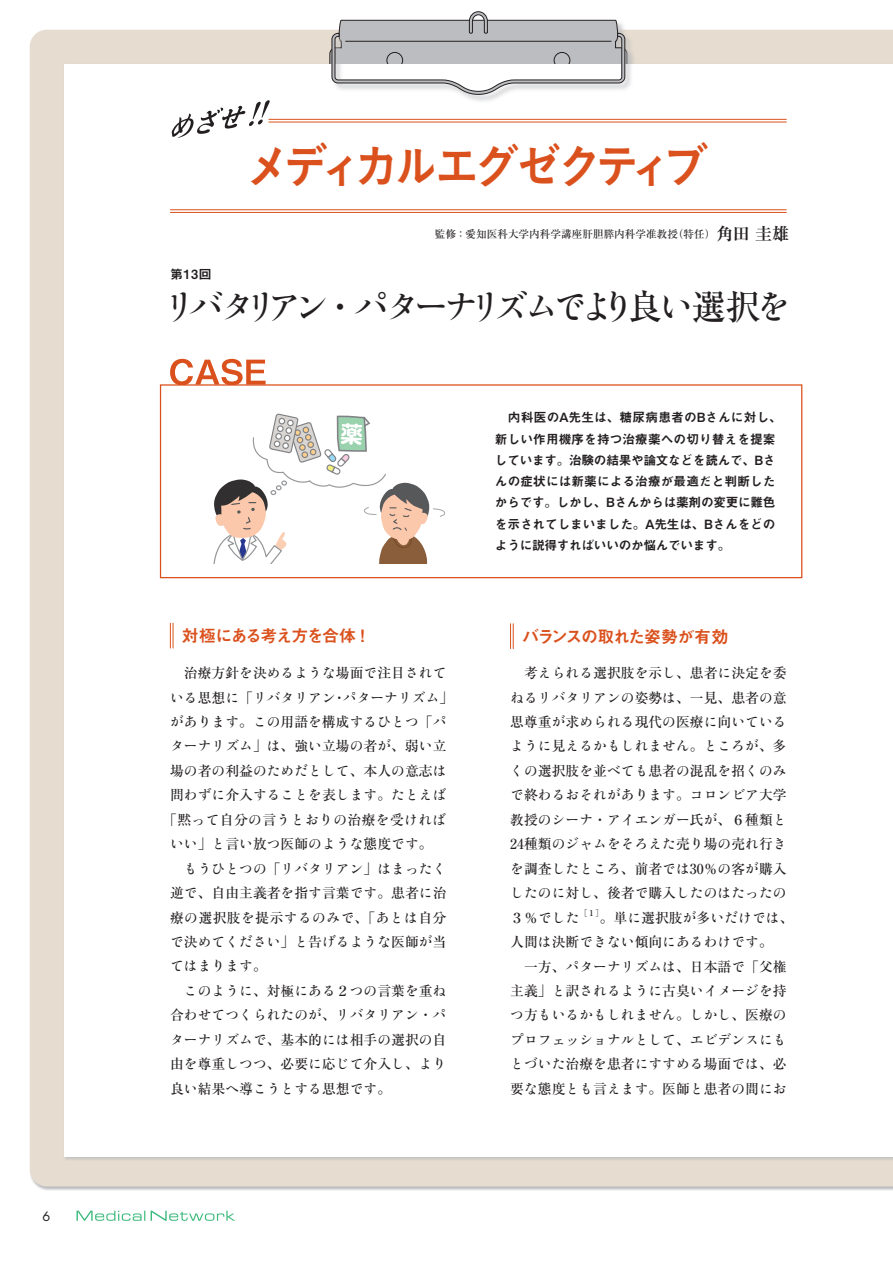
<style>
.page{position:relative;width:893px;height:1263px;background:#fff}
.page>*{position:absolute;margin:0;border:0;box-sizing:border-box;transform-origin:0 0}
.t1{font:47.85px "Koburina Go Std W6";letter-spacing:-.11em;color:#da511d;scale:.9 1}
.t2{font:35.1px "Ryumin Std Medium KO";letter-spacing:-.215em;color:#231f20}
.t3{font:16.95px "Midashi Go Pro MB31";letter-spacing:-.065em;color:#da511d}
.t4{font:16.95px "Midashi Go Pro MB31";letter-spacing:-.095em;color:#da511d}
.t5{font:13.8px/24.5px "Ryumin Std Medium KO";color:#231f20;text-align:justify}
.t6{font:500 13.8px/24.5px "Ryumin Pro";color:#231f20}
.t7{font:13.8px "Ryumin Std Medium KO";letter-spacing:.025em;color:#231f20}
.t8{font:12.75px/21.3px "Midashi Go Pro MB31";letter-spacing:-.015em;color:#231f20}
.t9{font:12.75px "Futura";color:#231f20}
.t10{font:500 10.65px "Ryumin Pro";color:#231f20}
.t11{font:500 8.1px "Ryumin Pro";color:#231f20}
.s1{font-weight:700;font-size:16.95px}
.s2{font-family:"Ryumin Pro";font-weight:500}
.s3{font-family:"Ryumin Std Medium KO";font-weight:400}
</style>
<div class="page">
<div style="left:30px;top:30px;width:863px;height:1156px;background:#e6dccf"></div>
<div style="left:64px;top:64px;width:829px;height:1093px;background:#fff"></div>
<div style="left:332px;top:33px;width:302px;height:70px;background:#bcbdc0;opacity:.75"></div>
<svg style="left:329px;top:11px;width:298px;height:84px"></svg>
<svg style="left:170px;top:359px;width:96px;height:25px"></svg>
<div style="left:160px;top:384px;width:642px;height:194px;border:1px solid #da511d"></div>
<svg style="left:170px;top:623px;width:4px;height:25px"></svg>
<svg style="left:510px;top:623px;width:4px;height:26px"></svg>
<hr style="left:170px;top:209px;width:617px;height:1px;background:#da511d">
<hr style="left:170px;top:212px;width:617px;height:1px;background:#da511d">
<hr style="left:269px;top:119px;width:518px;height:1px;background:#da511d">
<hr style="left:269px;top:122px;width:518px;height:1px;background:#da511d">
<svg style="left:172px;top:100px;width:98px;height:38px"></svg>
<svg style="left:213px;top:414px;width:232px;height:149px"></svg>
<svg style="left:151px;top:1211px;width:84px;height:10px"></svg>
<svg style="left:77px;top:1211px;width:68px;height:10px"></svg>
<p class="t9" style="left:43px;top:1207px;width:9px">6</p>
<h1 class="t1" style="left:247px;top:129px;width:514px">メディカルエグゼクティブ</h1>
<p class="t8" style="left:170px;top:262px;width:43px">第13回</p>
<p class="t10" style="left:435px;top:226px;width:356px">監修：愛知医科大学内科学講座肝胆膵内科学准教授（特任）<span class="s1">角田 圭雄</span></p>
<h2 class="t2" style="left:163px;top:282px;width:630px">リバタリアン<span class="s2">・</span>パターナリズムでより<span class="s2">良</span>い<span class="s2">選択</span>を</h2>
<p class="t4" style="left:182px;top:622px;width:191px">対極にある考え方を合体！</p>
<p class="t6" style="left:170px;top:660px;width:278px">　治療方針<span class="s3">を</span>決<span class="s3">めるような</span>場面<span class="s3">で</span>注目<span class="s3">されて</span></p>
<p class="t5" style="left:170px;top:684px;width:285px">いる<span class="s2">思想</span>に<span class="s2">「</span>リバタリアン<span class="s2">・</span>パターナリズム<span class="s2">」</span></p>
<p class="t5" style="left:170px;top:708px;width:278px">があります<span class="s2">。</span>この<span class="s2">用語</span>を<span class="s2">構成</span>するひとつ<span class="s2">「</span>パ</p>
<p class="t5" style="left:170px;top:733px;width:278px">ターナリズム<span class="s2">」</span>は<span class="s2">、強</span>い<span class="s2">立場</span>の<span class="s2">者</span>が<span class="s2">、弱</span>い<span class="s2">立</span></p>
<p class="t5" style="left:170px;top:757px;width:278px"><span class="s2">場</span>の<span class="s2">者</span>の<span class="s2">利益</span>のためだとして<span class="s2">、本人</span>の<span class="s2">意志</span>は</p>
<p class="t5" style="left:170px;top:782px;width:278px"><span class="s2">問</span>わずに<span class="s2">介入</span>することを<span class="s2">表</span>します<span class="s2">。</span>たとえば</p>
<p class="t7" style="left:163px;top:810px;width:285px"><span class="s2">「黙</span>って<span class="s2">自分</span>の<span class="s2">言</span>うとおりの<span class="s2">治療</span>を<span class="s2">受</span>ければ</p>
<p class="t5" style="left:170px;top:831px;width:264px">いい<span class="s2">」</span>と<span class="s2">言</span>い<span class="s2">放</span>つ<span class="s2">医師</span>のような<span class="s2">態度</span>です<span class="s2">。</span></p>
<p class="t5" style="left:184px;top:855px;width:264px">もうひとつの<span class="s2">「</span>リバタリアン<span class="s2">」</span>はまったく</p>
<p class="t6" style="left:170px;top:880px;width:278px">逆<span class="s3">で</span>、自由主義者<span class="s3">を</span>指<span class="s3">す</span>言葉<span class="s3">です</span>。患者<span class="s3">に</span>治療<span class="s3">の</span>選択肢<span class="s3">を</span>提示<span class="s3">するのみで</span>、「<span class="s3">あとは</span>自分</p>
<p class="t5" style="left:170px;top:928px;width:278px">で<span class="s2">決</span>めてください<span class="s2">」</span>と<span class="s2">告</span>げるような<span class="s2">医師</span>が<span class="s2">当</span>てはまります<span class="s2">。</span></p>
<p class="t5" style="left:170px;top:977px;width:278px;text-indent:14px">このように<span class="s2">、対極</span>にある<span class="s2">２</span>つの<span class="s2">言葉</span>を<span class="s2">重</span>ね<span class="s2">合</span>わせてつくられたのが<span class="s2">、</span>リバタリアン<span class="s2">・</span>パターナリズムで<span class="s2">、基本的</span>には<span class="s2">相手</span>の<span class="s2">選択</span>の<span class="s2">自</span></p>
<p class="t6" style="left:170px;top:1051px;width:278px">由<span class="s3">を</span>尊重<span class="s3">しつつ</span>、必要<span class="s3">に</span>応<span class="s3">じて</span>介入<span class="s3">し</span>、<span class="s3">より</span></p>
<p class="t5" style="left:170px;top:1075px;width:223px"><span class="s2">良</span>い<span class="s2">結果</span>へ<span class="s2">導</span>こうとする<span class="s2">思想</span>です<span class="s2">。</span></p>
<p class="t8" style="left:495px;top:405px;width:288px">　内科医のA先生は、糖尿病患者のBさんに対し、新しい作用機序を持つ治療薬への切り替えを提案しています。治験の結果や論文などを読んで、Bさんの症状には新薬による治療が最適だと判断したからです。しかし、Bさんからは薬剤の変更に難色を示されてしまいました。A先生は、Bさんをどのように説得すればいいのか悩んでいます。</p>
<p class="t3" style="left:522px;top:623px;width:208px">バランスの取れた姿勢が有効</p>
<p class="t6" style="left:510px;top:660px;width:278px">　考<span class="s3">えられる</span>選択肢<span class="s3">を</span>示<span class="s3">し</span>、患者<span class="s3">に</span>決定<span class="s3">を</span>委</p>
<p class="t5" style="left:510px;top:684px;width:278px">ねるリバタリアンの<span class="s2">姿勢</span>は<span class="s2">、一見、患者</span>の<span class="s2">意思尊重</span>が<span class="s2">求</span>められる<span class="s2">現代</span>の<span class="s2">医療</span>に<span class="s2">向</span>いているように<span class="s2">見</span>えるかもしれません<span class="s2">。</span>ところが<span class="s2">、多</span>くの<span class="s2">選択肢</span>を<span class="s2">並</span>べても<span class="s2">患者</span>の<span class="s2">混乱</span>を<span class="s2">招</span>くのみで<span class="s2">終</span>わるおそれがあります<span class="s2">。</span>コロンビア<span class="s2">大学教授</span>のシーナ<span class="s2">・</span>アイエンガー<span class="s2">氏</span>が<span class="s2">、６種類</span>と<span class="s2">24種類</span>のジャムをそろえた<span class="s2">売</span>り<span class="s2">場</span>の<span class="s2">売</span>れ<span class="s2">行</span>き</p>
<p class="t6" style="left:510px;top:855px;width:278px"><span class="s3">を</span>調査<span class="s3">したところ</span>、前者<span class="s3">では</span>30％<span class="s3">の</span>客<span class="s3">が</span>購入</p>
<p class="t5" style="left:510px;top:879px;width:278px">したのに<span class="s2">対</span>し<span class="s2">、後者</span>で<span class="s2">購入</span>したのはたったの<br><span class="s2">３％</span>でした</p>
<p class="t11" style="left:579px;top:906px;width:26px">［１］</p>
<p class="t6" style="left:600px;top:904px;width:195px">。単<span class="s3">に</span>選択肢<span class="s3">が</span>多<span class="s3">いだけでは</span>、</p>
<p class="t5" style="left:510px;top:928px;width:264px"><span class="s2">人間</span>は<span class="s2">決断</span>できない<span class="s2">傾向</span>にあるわけです<span class="s2">。</span></p>
<p class="t6" style="left:510px;top:953px;width:278px">　一方、<span class="s3">パターナリズムは</span>、日本語<span class="s3">で</span>「父権</p>
<p class="t5" style="left:510px;top:977px;width:278px"><span class="s2">主義」</span>と<span class="s2">訳</span>されるように<span class="s2">古臭</span>いイメージを<span class="s2">持</span>つ<span class="s2">方</span>もいるかもしれません<span class="s2">。</span>しかし<span class="s2">、医療</span>のプロフェッショナルとして<span class="s2">、</span>エビデンスにもとづいた<span class="s2">治療</span>を<span class="s2">患者</span>にすすめる<span class="s2">場面</span>では<span class="s2">、必</span></p>
<p class="t6" style="left:510px;top:1075px;width:278px">要<span class="s3">な</span>態度<span class="s3">とも</span>言<span class="s3">えます</span>。医師<span class="s3">と</span>患者<span class="s3">の</span>間<span class="s3">にお</span></p>
</div>
